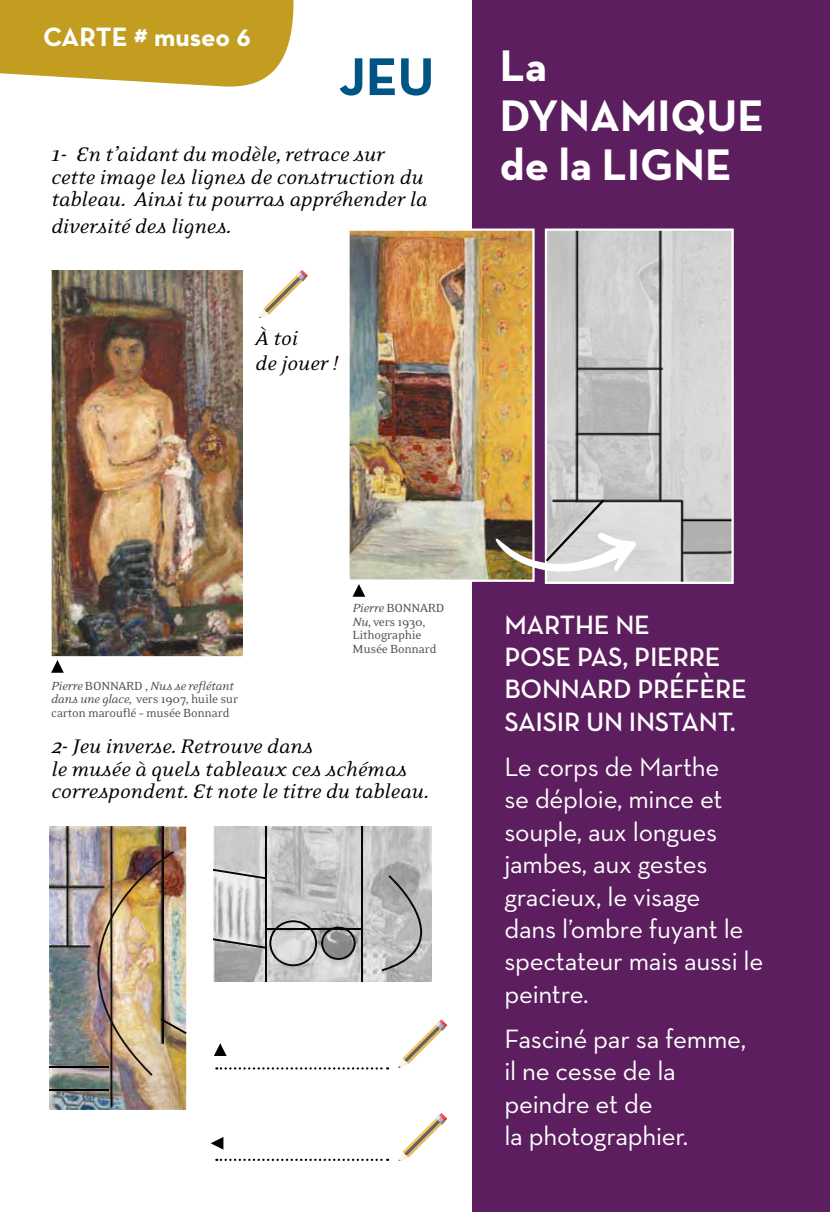
<style>
.page{position:relative;width:830px;height:1212px;background:#fff}
.page>*{position:absolute;margin:0;border:0;box-sizing:border-box;transform-origin:0 0}
.t1{font:700 54px "Neutraface Text";color:#005584}
.t2{font:700 45px/49.5px "Neutraface Text";color:#fff}
.t3{font:27px/32.4px "Neutraface Text";letter-spacing:-.01em;color:#fff}
.t4{font:600 27px/32.4px "Neutraface Text";letter-spacing:-.01em;color:#fff}
.t5{font:700 27px "Neutraface Text";color:#fff}
.t6{font:italic 22.5px/22.5px "Eidetic Neo OT";color:#000}
.t7{font:13.5px/13.5px "Eidetic Neo OT";letter-spacing:-.02em;color:#524b48}
.s1{font-size:24.75px}
.s2{font-style:italic}
</style>
<div class="page">
<div style="left:472px;top:0;width:357px;height:1212px;background:#5c1e5e"></div>
<svg style="left:398px;top:1113px;width:49px;height:48px"></svg>
<svg style="left:398px;top:1019px;width:49px;height:48px"></svg>
<img style="left:547px;top:231px;width:183px;height:350px">
<div style="left:544px;top:228px;width:189px;height:356px;border:2px solid #fff"></div>
<img style="left:350px;top:231px;width:181px;height:348px">
<div style="left:347px;top:228px;width:187px;height:354px;border:2px solid #fff"></div>
<img style="left:52px;top:270px;width:190px;height:385px">
<div style="left:49px;top:264px;width:196px;height:394px;border:2px solid #fff"></div>
<svg style="left:259px;top:270px;width:49px;height:48px"></svg>
<img style="left:49px;top:826px;width:137px;height:284px">
<img style="left:49px;top:826px;width:114px;height:281px">
<hr style="left:49px;top:1065px;width:60px;height:2px;background:#000">
<hr style="left:49px;top:1089px;width:60px;height:2px;background:#000">
<img style="left:97px;top:851px;width:89px;height:225px">
<svg style="left:216px;top:1159px;width:172px;height:2px"></svg>
<svg style="left:216px;top:1067px;width:172px;height:2px"></svg>
<img style="left:214px;top:826px;width:217px;height:155px">
<svg style="left:381px;top:875px;width:41px;height:96px;background:#acacac"></svg>
<hr style="left:265px;top:826px;width:2px;height:155px;background:#000">
<hr style="left:361px;top:826px;width:2px;height:155px;background:#000">
<svg style="left:214px;top:868px;width:51px;height:11px"></svg>
<hr style="left:266px;top:928px;width:96px;height:2px;background:#000">
<svg style="left:214px;top:920px;width:141px;height:46px;background:#a9a9a8"></svg>
<svg style="left:495px;top:497px;width:141px;height:75px;background:#b7aca4"></svg>
<svg style="left:0;top:0;width:294px;height:87px;background:#c8a634"></svg>
<svg style="left:214px;top:1043px;width:12px;height:13px"></svg>
<svg style="left:210px;top:1137px;width:13px;height:13px"></svg>
<svg style="left:352px;top:584px;width:13px;height:13px"></svg>
<svg style="left:51px;top:660px;width:13px;height:13px"></svg>
<p class="t5" style="left:43px;top:19px;width:209px">CARTE # museo 6</p>
<h1 class="t1" style="left:339px;top:42px;width:97px">JEU</h1>
<p class="t6" style="left:51px;top:144px;width:377px"><span class="s1">1-</span> En t’aidant du modèle, retrace sur cette image les lignes de construction du tableau. Ainsi tu pourras appréhender la</p>
<p class="t6" style="left:51px;top:216px;width:182px">diversité des lignes.</p>
<p class="t6" style="left:255px;top:326px;width:84px;line-height:24.8px">À toi<br>de jouer !</p>
<h2 class="t2" style="left:499px;top:41px;width:265px">La<br>DYNAMIQUE de la LIGNE</h2>
<p class="t7" style="left:51px;top:679px;width:188px"><span class="s2">Pierre</span> BONNARD , <span class="s2">Nus se reflétant dans une glace,</span> vers 1907, huile sur carton marouflé – musée Bonnard</p>
<p class="t7" style="left:352px;top:602px;width:93px"><span class="s2">Pierre</span> BONNARD<br><span class="s2">Nu,</span> vers 1930,<br>Lithographie<br>Musée Bonnard</p>
<p class="t6" style="left:51px;top:736px;width:379px"><span class="s1">2-</span> Jeu inverse. Retrouve dans<br>le musée à quels tableaux ces schémas correspondent. Et note le titre du tableau.</p>
<p class="t4" style="left:504px;top:608px;width:244px">MARTHE NE<br>POSE PAS, PIERRE<br>BONNARD PRÉFÈRE<br>SAISIR UN INSTANT.</p>
<p class="t3" style="left:504px;top:750px;width:260px">Le corps de Marthe<br>se déploie, mince et souple, aux longues jambes, aux gestes gracieux, le visage<br>dans l’ombre fuyant le spectateur mais aussi le peintre.</p>
<p class="t3" style="left:504px;top:1022px;width:243px">Fasciné par sa femme, il ne cesse de la peindre et de<br>la photographier.</p>
</div>
